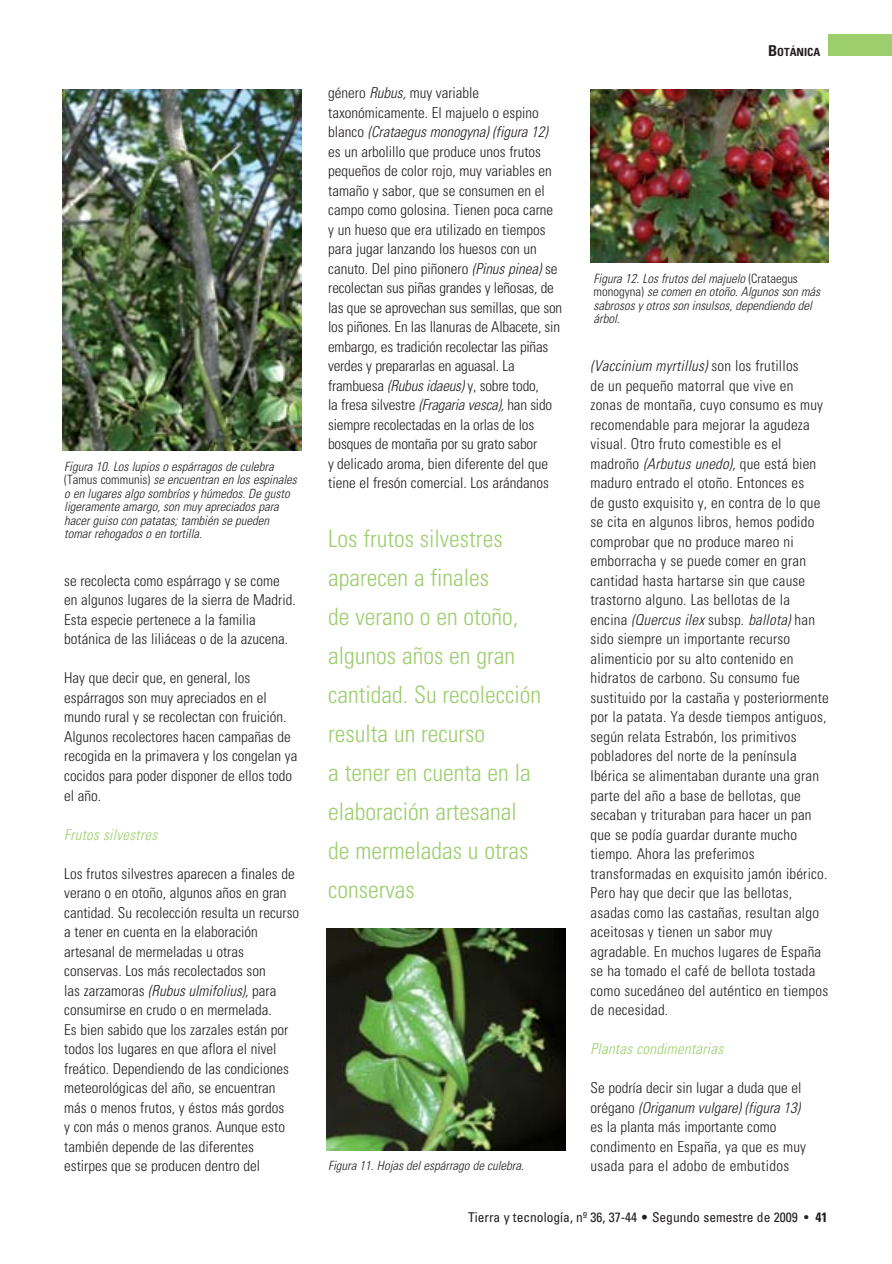
<style>
.page{position:relative;width:892px;height:1264px;background:#fff}
.page>*{position:absolute;margin:0;border:0;box-sizing:border-box;transform-origin:0 0}
.t1{font:300 condensed 24px/39px "Univers";color:#9dce6e}
.t2{font:300 condensed 15px/19.5px "Univers";color:#231f20}
.t3{font:italic 300 condensed 15px "Univers";color:#9dce6e}
.t4{font:condensed 13.5px "Univers";color:#231f20}
.t5{font:italic 300 condensed 12.75px/13.5px "Univers";color:#231f20}
.t6{font:700 condensed 11.25px "Univers";color:#231f20}
.s1{font-style:normal}
.s2{font-style:italic}
.s3{font-size:15px}
.s4{font-weight:300}
.s5{font-weight:700}
</style>
<div class="page">
<div style="left:828px;top:35px;width:63px;height:21px;background:#9dce6e"></div>
<img style="left:63px;top:89px;width:238px;height:362px">
<img style="left:326px;top:928px;width:238px;height:222px">
<img style="left:590px;top:89px;width:238px;height:174px">
<p class="t5" style="left:64px;top:460px;width:236px">Figura 10.Los lupios o espárragos de culebra<br><span class="s1">( T a m u s c o m m u n i s )</span> se encuentran en los espinales o en lugares algo sombríos y húmedos.De gusto ligeramente amargo,son muy apreciados para hacerguiso con patatas;también se pueden tomarrehogados o en tortilla.</p>
<p class="t2" style="left:64px;top:572px;width:233px">se recolecta como espárrago y se come en algunos lugares de la sierra de Madrid.<br>Esta especie pertenece a la familia botánica de las liliáceas o de la azucena.</p>
<p class="t2" style="left:64px;top:670px;width:234px">Hay que decir que, en general, los espárragos son muy apreciados en el mundo rural y se recolectan con fruición.<br>Algunos recolectores hacen campañas de recogida en la primavera y los congelan ya cocidos para poder disponer de ellos todo el año.</p>
<p class="t3" style="left:64px;top:828px;width:97px">Frutos silvestres</p>
<p class="t2" style="left:64px;top:865px;width:236px">Los frutos silvestres aparecen a finales de verano o en otoño, algunos años en gran cantidad. Su recolección resulta un recurso a tener en cuenta en la elaboración artesanal de mermeladas u otras conservas. Los más recolectados son<br>l a s za rza m o ra s <span class="s2">(Rubus ulmifolius),</span> p a ra consumirse en crudo o en mermelada.<br>Es bien sabido que los zarzales están por todos los lugares en que aflora el nivel freático. Dependiendo de las condiciones meteorológicas del año, se encuentran más o menos frutos, y éstos más gordos<br>y con más o menos granos. Aunque esto también depende de las diferentes estirpes que se producen dentro del</p>
<p class="t2" style="left:328px;top:85px;width:235px">género <span class="s2">Rubus,</span>muy variable taxonómicamente. El majuelo o espino<br>b l a n c o <span class="s2">(Crataegus monogyna)(figura 12) </span>es un arbolillo que produce unos frutos pequeños de color rojo, muy variables en tamaño y sabor, que se consumen en el campo como golosina. Tienen poca carne y un hueso que era utilizado en tiempos para jugar lanzando los huesos con un canuto. Del pino piñonero <span class="s2">(Pinus pinea)</span>se recolectan sus piñas grandes y leñosas, de las que se aprovechan sus semillas, que son los piñones. En las llanuras de Albacete, sin embargo, es tradición recolectar las piñas verdes y prepararlas en aguasal. La frambuesa <span class="s2">(Rubusidaeus)</span>y, sobre todo,<br>la fresa silvestre <span class="s2">(Fragaria vesca),</span>han sido siempre recolectadas en la orlas de los bosques de montaña por su grato sabor<br>y delicado aroma, bien diferente del que tiene el fresón comercial. Los arándanos</p>
<h1 class="t1" style="left:328px;top:521px;width:214px">Los frutos silvestres aparecen a finales<br>de verano o en otoño, algunos años en gran cantidad. Su recolección resulta un recurso<br>a tener en cuenta en la elaboración artesanal de mermeladas u otras conservas</h1>
<p class="t5" style="left:328px;top:1160px;width:200px">Figura 11.Hojas delespárrago de culebra.</p>
<p class="t6" style="left:767px;top:47px;width:54px"><span class="s3">B</span>OTÁNICA</p>
<p class="t5" style="left:593px;top:273px;width:230px">Figura 12.Los frutos delmajuelo <span class="s1">( C r a t a e g u s<br>m o n o g y n a )</span> se comen en otoño.Algunos son más sabrosos y otros son insulsos,dependiendo del árbol.</p>
<p class="t2" style="left:590px;top:358px;width:240px"><span class="s2">(Vaccinium myrtillus)</span> s o n l o s f r u t i l l o s<br>de un pequeño matorral que vive en<br>zonas de montaña, cuyo consumo es muy recomendable para mejorar la agudeza visual. Otro fruto comestible es el madroño <span class="s2">(Arbutus unedo),</span>que está bien maduro entrado el otoño. Entonces es<br>de gusto exquisito y, en contra de lo que se cita en algunos libros, hemos podido comprobar que no produce mareo ni emborracha y se puede comer en gran cantidad hasta hartarse sin que cause trastorno alguno. Las bellotas de la<br>e n c i n a <span class="s2">(Quercus ilex</span> s u b s p . <span class="s2">ballota)</span> h a n sido siempre un importante recurso alimenticio por su alto contenido en hidratos de carbono. Su consumo fue sustituido por la castaña y posteriormente por la patata. Ya desde tiempos antiguos, según relata Estrabón, los primitivos pobladores del norte de la península Ibérica se alimentaban durante una gran parte del año a base de bellotas, que secaban y trituraban para hacer un pan que se podía guardar durante mucho tiempo. Ahora las preferimos transformadas en exquisito jamón ibérico.<br>Pero hay que decir que las bellotas, asadas como las castañas, resultan algo aceitosas y tienen un sabor muy agradable. En muchos lugares de España se ha tomado el café de bellota tostada como sucedáneo del auténtico en tiempos de necesidad.</p>
<p class="t3" style="left:590px;top:1043px;width:137px">Plantas condimentarias</p>
<p class="t2" style="left:590px;top:1079px;width:217px">Se podría decir sin lugar a duda que el o r é g a n o <span class="s2">(Origanum vulgare)(figura 13) </span>es la planta más importante como condimento en España, ya que es muy usada para el adobo de embutidos</p>
<p class="t4" style="left:468px;top:1211px;width:360px">Tierra y tecnología, nº 36, 37-44 <span class="s4">•</span> Segundo semestre de 2009 • <span class="s5">41</span></p>
</div>
